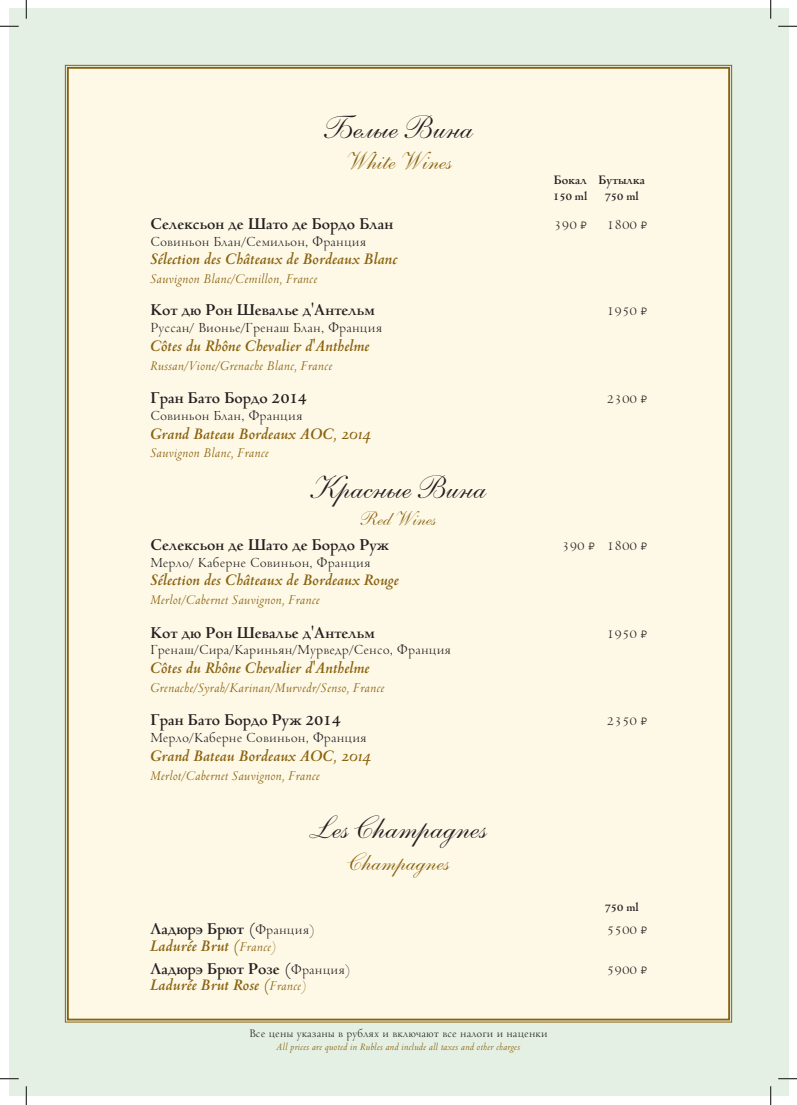
<style>
.page{position:relative;width:797px;height:1105px;background:#fff}
.page>*{position:absolute;margin:0;border:0;box-sizing:border-box;transform-origin:0 0}
.t1{font:32.5px "Shelley Script LTCYR";color:#231f20}
.t2{font:25px "Shelley Script LTCYR";color:#8a620e}
.t3{font:20px "Shelley Script LTCYR";color:#8a620e}
.t4{font:italic 17.5px "Venetian 301 Bd BT";color:#8a620e}
.t5{font:17.5px/23px "Venetian 301 Bd BT";color:#231f20}
.t6{font:15px "Venetian 301 BT";color:#231f20}
.t7{font:italic 15px "Venetian 301 BT";color:#8a620e}
.t8{font:13.75px "Venetian 301 Bd BT";color:#231f20}
.t9{font:12.5px "Venetian 301 BT";color:#231f20}
.t10{font:12.5px "Venetian 301 Bd BT";color:#231f20}
.t11{font:italic 11.25px "Venetian 301 BT";color:#8a620e}
.s1{font-family:"PT Rouble Sans";font-size:10px}
.s2{font-family:"Venetian 301 BT";font-size:15px}
.s3{font-style:italic;color:#8a620e}
.s4{font-family:"Venetian 301 BT";font-style:italic;font-size:15px;color:#8a620e}
</style>
<div class="page">
<div style="left:9px;top:9px;width:779px;height:1087px;background:#e5f0e4"></div>
<div style="left:66px;top:66px;width:665px;height:955px;background:#fef9e7"></div>
<svg style="left:0;top:25px;width:19px;height:2px"></svg>
<svg style="left:778px;top:25px;width:19px;height:2px"></svg>
<svg style="left:0;top:1078px;width:19px;height:1px"></svg>
<svg style="left:778px;top:1078px;width:19px;height:1px"></svg>
<svg style="left:25px;top:0;width:2px;height:19px"></svg>
<svg style="left:25px;top:1086px;width:2px;height:19px"></svg>
<svg style="left:770px;top:0;width:1px;height:19px"></svg>
<svg style="left:770px;top:1086px;width:1px;height:19px"></svg>
<h1 class="t1" style="left:324px;top:102px;width:150px">Белые Вина</h1>
<h2 class="t2" style="left:345px;top:142px;width:108px">White Wines</h2>
<p class="t8" style="left:554px;top:171px;width:93px">Бокал Бутылка</p>
<p class="t10" style="left:553px;top:189px;width:36px">150 ml</p>
<p class="t10" style="left:604px;top:189px;width:36px">750 ml</p>
<p class="t5" style="left:150px;top:212px;width:245px">Селексьон де Шато де Бордо Блан</p>
<p class="t6" style="left:554px;top:215px;width:34px">390 <span class="s1">у</span></p>
<p class="t6" style="left:606px;top:215px;width:41px">1800 <span class="s1">у</span></p>
<p class="t6" style="left:150px;top:232px;width:217px">Совиньон Блан/Семильон, Франция</p>
<p class="t4" style="left:150px;top:249px;width:249px">Sélection des Châteaux de Bordeaux Blanc</p>
<p class="t7" style="left:150px;top:270px;width:169px">Sauvignon Blanc/Cemillon, France</p>
<p class="t5" style="left:150px;top:299px;width:226px">Кот дю Рон Шевалье д'Антельм</p>
<p class="t6" style="left:606px;top:302px;width:41px">1950 <span class="s1">у</span></p>
<p class="t6" style="left:150px;top:319px;width:233px">Руссан/ Вионье/Гренаш Блан, Франция</p>
<p class="t4" style="left:150px;top:335px;width:221px">Côtes du Rhône Chevalier d'Anthelme</p>
<p class="t7" style="left:150px;top:356px;width:184px">Russan/Vione/Grenache Blanc, France</p>
<p class="t5" style="left:150px;top:387px;width:158px">Гран Бато Бордо 2014</p>
<p class="t6" style="left:606px;top:390px;width:41px">2300 <span class="s1">у</span></p>
<p class="t6" style="left:150px;top:407px;width:154px">Совиньон Блан, Франция</p>
<p class="t4" style="left:150px;top:423px;width:223px">Grand Bateau Bordeaux AOC, 2014</p>
<p class="t7" style="left:150px;top:444px;width:120px">Sauvignon Blanc, France</p>
<h1 class="t1" style="left:311px;top:463px;width:176px">Красные Вина</h1>
<h3 class="t3" style="left:361px;top:503px;width:76px">Red Wines</h3>
<p class="t5" style="left:150px;top:533px;width:240px">Селексьон де Шато де Бордо Руж</p>
<p class="t6" style="left:562px;top:536px;width:86px">390 <span class="s1">у</span> 1800 <span class="s1">у</span></p>
<p class="t6" style="left:150px;top:553px;width:222px">Мерло/ Каберне Совиньон, Франция</p>
<p class="t4" style="left:150px;top:569px;width:250px">Sélection des Châteaux de Bordeaux Rouge</p>
<p class="t7" style="left:150px;top:591px;width:171px">Merlot/Cabernet Sauvignon, France</p>
<p class="t5" style="left:150px;top:621px;width:226px">Кот дю Рон Шевалье д'Антельм</p>
<p class="t6" style="left:606px;top:624px;width:41px">1950 <span class="s1">у</span></p>
<p class="t6" style="left:150px;top:641px;width:302px">Гренаш/Сира/Кариньян/Мурведр/Сенсо, Франция</p>
<p class="t4" style="left:150px;top:657px;width:221px">Côtes du Rhône Chevalier d'Anthelme</p>
<p class="t7" style="left:150px;top:679px;width:236px">Grenache/Syrah/Karinan/Murvedr/Senso, France</p>
<p class="t5" style="left:150px;top:709px;width:192px">Гран Бато Бордо Руж 2014</p>
<p class="t6" style="left:606px;top:712px;width:41px">2350 <span class="s1">у</span></p>
<p class="t6" style="left:150px;top:729px;width:218px">Мерло/Каберне Cовиньон, Франция</p>
<p class="t4" style="left:150px;top:745px;width:223px">Grand Bateau Bordeaux AOC, 2014</p>
<p class="t7" style="left:150px;top:766px;width:171px">Merlot/Cabernet Sauvignon, France</p>
<h1 class="t1" style="left:310px;top:802px;width:178px">Les Champagnes</h1>
<h2 class="t2" style="left:348px;top:842px;width:103px">Champagnes</h2>
<p class="t10" style="left:604px;top:899px;width:36px">750 ml</p>
<p class="t5" style="left:150px;top:917px;width:167px">Ладюрэ Брют (<span class="s2">Франция)</span></p>
<p class="t6" style="left:606px;top:920px;width:41px">5500 <span class="s1">у</span></p>
<p class="t5" style="left:150px;top:934px;width:202px"><span class="s3">Ladurée Brut (</span><span class="s4">France)<br></span>Ладюрэ Брют Розе (<span class="s2">Франция)</span></p>
<p class="t6" style="left:606px;top:960px;width:41px">5900 <span class="s1">у</span></p>
<p class="t4" style="left:150px;top:975px;width:158px">Ladurée Brut Rose (<span class="s2">France)</span></p>
<p class="t9" style="left:249px;top:1026px;width:300px">Все цены указаны в рублях и включают все налоги и наценки</p>
<p class="t11" style="left:277px;top:1041px;width:245px">All prices are quoted in Rubles and include all taxes and other charges</p>
</div>
